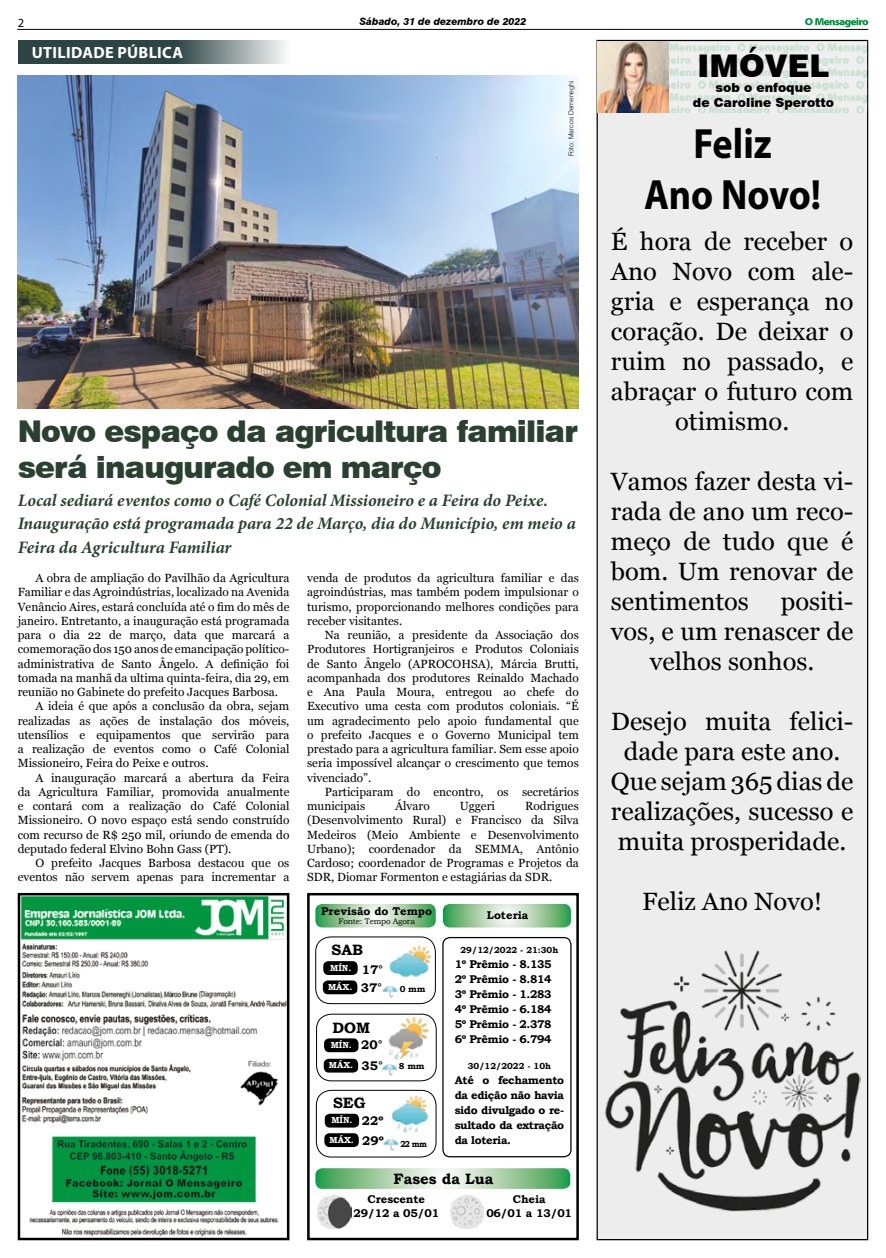
<style>
.page{position:relative;width:886px;height:1258px;background:#fff}
.page>*{position:absolute;margin:0;border:0;box-sizing:border-box;transform-origin:0 0}
.t1{font:700 42.5px/51px "Myriad Pro";letter-spacing:-.005em;color:#000;text-align:center;scale:.9 1}
.t2{font:900 31.25px "Swiss 721 BT";color:#000}
.t3{font:900 30px/36px "Swiss 721 BT";letter-spacing:-.03em;color:#2a4131}
.t4{font:25px/30px "Georgia";color:#000;text-align:center}
.t5{font:italic 700 17.5px/23.8px "Minion Pro";letter-spacing:-.005em;color:#2a4131}
.t6{font:700 16.25px "Myriad Pro";letter-spacing:.02em;color:#fff}
.t7{font:700 15px "Bookman Old Style";color:#000}
.t8{font:900 12.5px/15px "Swiss 721 BT";color:#000;text-align:center}
.t9{font:700 12.5px "Bookman Old Style";color:#000}
.t10{font:12.5px "Myriad Pro";color:#000}
.t11{font:11.88px/14.2px "Georgia";color:#000;text-align:justify}
.t12{font:700 11.25px/15px "Bookman Old Style";letter-spacing:-.03em;color:#000;text-align:justify}
.t13{font:700 11.25px/13.5px "Bookman Old Style";letter-spacing:-.01em;color:#000;text-align:center}
.t14{font:700 11.25px "Bookman Old Style";color:#000}
.t15{font:italic 800 10px "Swiss 721 BT";color:#000}
.t16{font:700 8.75px "Bookman Old Style";color:#000}
.t17{font:700 8.75px "Bookman Old Style";color:#fff}
.t18{font:700 8.75px "Bookman Old Style";color:#000;scale:.9 1}
.t19{font:8.12px "Bookman Old Style";letter-spacing:-.02em;color:#000}
.t20{font:300 6.88px "Swiss 721 BT";color:#000}
.s1{font-size:12.5px;color:#000}
</style>
<div class="page">
<svg style="left:805px;top:18px;width:63px;height:9px"></svg>
<hr style="left:17px;top:29px;width:851px;height:1px;background:#000">
<svg style="left:21px;top:896px;width:265px;height:341px"></svg>
<div style="left:18px;top:893px;width:271px;height:347px;border:2px solid #000"></div>
<div style="left:597px;top:40px;width:270px;height:1200px;background:#ededed"></div>
<img style="left:669px;top:41px;width:198px;height:72px">
<img style="left:598px;top:41px;width:71px;height:72px">
<div style="left:307px;top:893px;width:272px;height:347px;border:2px solid #000"></div>
<div style="left:315px;top:937px;width:121px;height:67px;border:1px solid #000;border-radius:15px"></div>
<div style="left:442px;top:937px;width:129px;height:220px;border:1px solid #000;border-radius:7px"></div>
<svg style="left:443px;top:904px;width:128px;height:23px;background:#9dcda3"></svg>
<div style="left:316px;top:1014px;width:120px;height:67px;border:1px solid #000;border-radius:15px"></div>
<div style="left:316px;top:1090px;width:120px;height:67px;border:1px solid #000;border-radius:15px"></div>
<svg style="left:315px;top:904px;width:121px;height:23px;background:#9ecda3"></svg>
<svg style="left:315px;top:1168px;width:255px;height:21px;background:#a1cea6"></svg>
<img style="left:383px;top:986px;width:15px;height:11px">
<img style="left:382px;top:1064px;width:15px;height:11px">
<img style="left:383px;top:1139px;width:16px;height:11px">
<div style="left:323px;top:980px;width:34px;height:14px;background:#000;border-radius:5px"></div>
<div style="left:323px;top:961px;width:35px;height:14px;background:#000;border-radius:5px"></div>
<div style="left:324px;top:1059px;width:34px;height:13px;background:#000;border-radius:5px"></div>
<div style="left:324px;top:1038px;width:34px;height:14px;background:#000;border-radius:5px"></div>
<div style="left:324px;top:1133px;width:35px;height:14px;background:#000;border-radius:5px"></div>
<div style="left:325px;top:1114px;width:34px;height:13px;background:#000;border-radius:5px"></div>
<img style="left:400px;top:1018px;width:30px;height:15px">
<img style="left:388px;top:1027px;width:39px;height:32px">
<img style="left:389px;top:945px;width:41px;height:32px">
<img style="left:391px;top:1095px;width:37px;height:37px">
<img style="left:317px;top:1195px;width:34px;height:34px">
<img style="left:450px;top:1195px;width:34px;height:34px">
<img style="left:605px;top:950px;width:255px;height:262px">
<img style="left:18px;top:76px;width:561px;height:332px">
<svg style="left:18px;top:40px;width:267px;height:24px;background:#546868"></svg>
<p class="t10" style="left:18px;top:15px;width:8px">2</p>
<p class="t15" style="left:360px;top:16px;width:168px">Sábado, 31 de dezembro de 2022</p>
<h3 class="t6" style="left:32px;top:42px;width:153px">UTILIDADE PÚBLICA</h3>
<p class="t20" style="left:567px;top:156px;width:77px;rotate:-90deg">Foto: Marcos Demeneghi</p>
<h3 class="t3" style="left:18px;top:413px;width:562px">Novo espaço da agricultura familiar será inaugurado em março</h3>
<h3 class="t5" style="left:18px;top:488px;width:559px">Local sediará eventos como o Café Colonial Missioneiro e a Feira do Peixe.<br>Inauguração está programada para 22 de Março, dia do Município, em meio a<br>Feira da Agricultura Familiar</h3>
<p class="t11" style="left:35px;top:571px;width:255px">A obra de ampliação do Pavilhão da Agricultura</p>
<p class="t11" style="left:18px;top:585px;width:273px">Familiar e das Agroindústrias, localizado na Avenida</p>
<p class="t11" style="left:18px;top:600px;width:273px">Venâncio Aires, estará concluída até o fim do mês de</p>
<p class="t11" style="left:18px;top:614px;width:273px">janeiro. Entretanto, a inauguração está programada</p>
<p class="t11" style="left:18px;top:628px;width:273px">para o dia 22 de março, data que marcará a</p>
<p class="t11" style="left:18px;top:642px;width:273px">comemoração dos 150 anos de emancipação político-</p>
<p class="t11" style="left:18px;top:657px;width:273px">administrativa de Santo Ângelo. A definição foi</p>
<p class="t11" style="left:18px;top:671px;width:273px">tomada na manhã da ultima quinta-feira, dia 29, em</p>
<p class="t11" style="left:18px;top:685px;width:262px">reunião no Gabinete do prefeito Jacques Barbosa.</p>
<p class="t11" style="left:35px;top:699px;width:255px">A ideia é que após a conclusão da obra, sejam</p>
<p class="t11" style="left:18px;top:714px;width:273px">realizadas as ações de instalação dos móveis,</p>
<p class="t11" style="left:18px;top:728px;width:273px">utensílios e equipamentos que servirão para</p>
<p class="t11" style="left:18px;top:742px;width:273px">a realização de eventos como o Café Colonial</p>
<p class="t11" style="left:18px;top:756px;width:192px">Missioneiro, Feira do Peixe e outros.</p>
<p class="t11" style="left:35px;top:771px;width:255px">A inauguração marcará a abertura da Feira</p>
<p class="t11" style="left:18px;top:785px;width:273px">da Agricultura Familiar, promovida anualmente</p>
<p class="t11" style="left:18px;top:799px;width:273px">e contará com a realização do Café Colonial</p>
<p class="t11" style="left:18px;top:813px;width:273px">Missioneiro. O novo espaço está sendo construído</p>
<p class="t11" style="left:18px;top:828px;width:273px">com recurso de R$ 250 mil, oriundo de emenda do</p>
<p class="t11" style="left:18px;top:842px;width:215px">deputado federal Elvino Bohn Gass (PT).</p>
<p class="t11" style="left:35px;top:856px;width:255px">O prefeito Jacques Barbosa destacou que os</p>
<p class="t11" style="left:18px;top:870px;width:273px">eventos não servem apenas para incrementar a</p>
<p class="t11" style="left:307px;top:571px;width:273px">venda de produtos da agricultura familiar e das agroindústrias, mas também podem impulsionar o turismo, proporcionando melhores condições para receber visitantes.</p>
<p class="t11" style="left:307px;top:628px;width:273px;text-indent:18px">Na reunião, a presidente da Associação dos Produtores Hortigranjeiros e Produtos Coloniais de Santo Ângelo (APROCOHSA), Márcia Brutti, acompanhada dos produtores Reinaldo Machado e Ana Paula Moura, entregou ao chefe do Executivo uma cesta com produtos coloniais. “É um agradecimento pelo apoio fundamental que o prefeito Jacques e o Governo Municipal tem prestado para a agricultura familiar. Sem esse apoio seria impossível alcançar o crescimento que temos vivenciado”.</p>
<p class="t11" style="left:307px;top:785px;width:273px;text-indent:18px">Participaram do encontro, os secretários municipais</p>
<p class="t11" style="left:395px;top:799px;width:36px">Álvaro</p>
<p class="t11" style="left:460px;top:799px;width:37px">Uggeri</p>
<p class="t11" style="left:307px;top:799px;width:273px;text-indent:218px">Rodrigues (Desenvolvimento Rural) e Francisco da Silva Medeiros (Meio Ambiente e Desenvolvimento Urbano); coordenador da SEMMA, Antônio Cardoso; coordenador de Programas e Projetos da SDR, Diomar Formenton e estagiárias da SDR.</p>
<p class="t14" style="left:321px;top:903px;width:112px">Previsão do Tempo</p>
<p class="t19" style="left:338px;top:916px;width:78px">Fonte: Tempo Agora</p>
<p class="t7" style="left:332px;top:939px;width:33px">SAB</p>
<p class="t17" style="left:330px;top:961px;width:23px">MÍN.</p>
<p class="t9" style="left:362px;top:961px;width:23px">17°</p>
<p class="t17" style="left:328px;top:981px;width:56px">MÁX. <span class="s1">37°</span></p>
<p class="t7" style="left:332px;top:1017px;width:39px">DOM</p>
<p class="t17" style="left:331px;top:1038px;width:23px">MÍN.</p>
<p class="t17" style="left:329px;top:1059px;width:26px">MÁX.</p>
<p class="t9" style="left:361px;top:1036px;width:23px">20°</p>
<p class="t9" style="left:362px;top:1056px;width:23px">35°</p>
<p class="t7" style="left:333px;top:1092px;width:34px">SEG</p>
<p class="t17" style="left:331px;top:1114px;width:23px">MÍN.</p>
<p class="t17" style="left:329px;top:1133px;width:26px">MÁX.</p>
<p class="t9" style="left:362px;top:1111px;width:23px">22º</p>
<p class="t9" style="left:362px;top:1132px;width:23px">29º</p>
<p class="t16" style="left:400px;top:983px;width:27px">0 mm</p>
<p class="t16" style="left:399px;top:1060px;width:27px">8 mm</p>
<p class="t18" style="left:400px;top:1138px;width:31px">22 mm</p>
<p class="t14" style="left:487px;top:906px;width:43px">Loteria</p>
<p class="t16" style="left:460px;top:943px;width:99px">29/12/2022 - 21:30h</p>
<p class="t12" style="left:455px;top:956px;width:98px">1º Prêmio - 8.135<br>2º Prêmio - 8.814<br>3º Prêmio - 1.283<br>4º Prêmio - 6.184<br>5º Prêmio - 2.378<br>6º Prêmio - 6.794</p>
<p class="t16" style="left:468px;top:1059px;width:85px">30/12/2022 - 10h</p>
<p class="t12" style="left:455px;top:1072px;width:111px">Até o fechamento da edição não havia sido divulgado o re&shy;sultado da extração da loteria.</p>
<p class="t7" style="left:393px;top:1168px;width:101px">Fases da Lua</p>
<p class="t13" style="left:353px;top:1192px;width:87px">Crescente<br>29/12 a 05/01</p>
<p class="t13" style="left:486px;top:1192px;width:87px">Cheia<br>06/01 a 13/01</p>
<h2 class="t2" style="left:698px;top:47px;width:133px">IMÓVEL</h2>
<p class="t8" style="left:693px;top:80px;width:143px">sob o enfoque<br>de Caroline Sperotto</p>
<h1 class="t1" style="left:644px;top:117px;width:198px">Feliz<br>Ano Novo!</h1>
<h3 class="t4" style="left:611px;top:227px;width:244px">É hora de receber o<br>Ano Novo com ale&shy;gria e esperança no coração. De deixar o ruim no passado, e abraçar o futuro com otimismo.</h3>
<h3 class="t4" style="left:611px;top:467px;width:244px;text-align:justify">Vamos fazer desta vi&shy;rada de ano um reco&shy;meço de tudo que é bom. Um renovar de sentimentos</h3>
<h3 class="t4" style="left:781px;top:587px;width:74px">positi-</h3>
<h3 class="t4" style="left:611px;top:617px;width:244px">vos, e um renascer de</h3>
<h3 class="t4" style="left:650px;top:647px;width:166px">velhos sonhos.</h3>
<h3 class="t4" style="left:611px;top:707px;width:244px">Desejo muita felici&shy;dade para este ano.<br>Que sejam 365 dias de realizações, sucesso e muita prosperidade.</h3>
<h3 class="t4" style="left:642px;top:887px;width:182px">Feliz Ano Novo!</h3>
</div>
